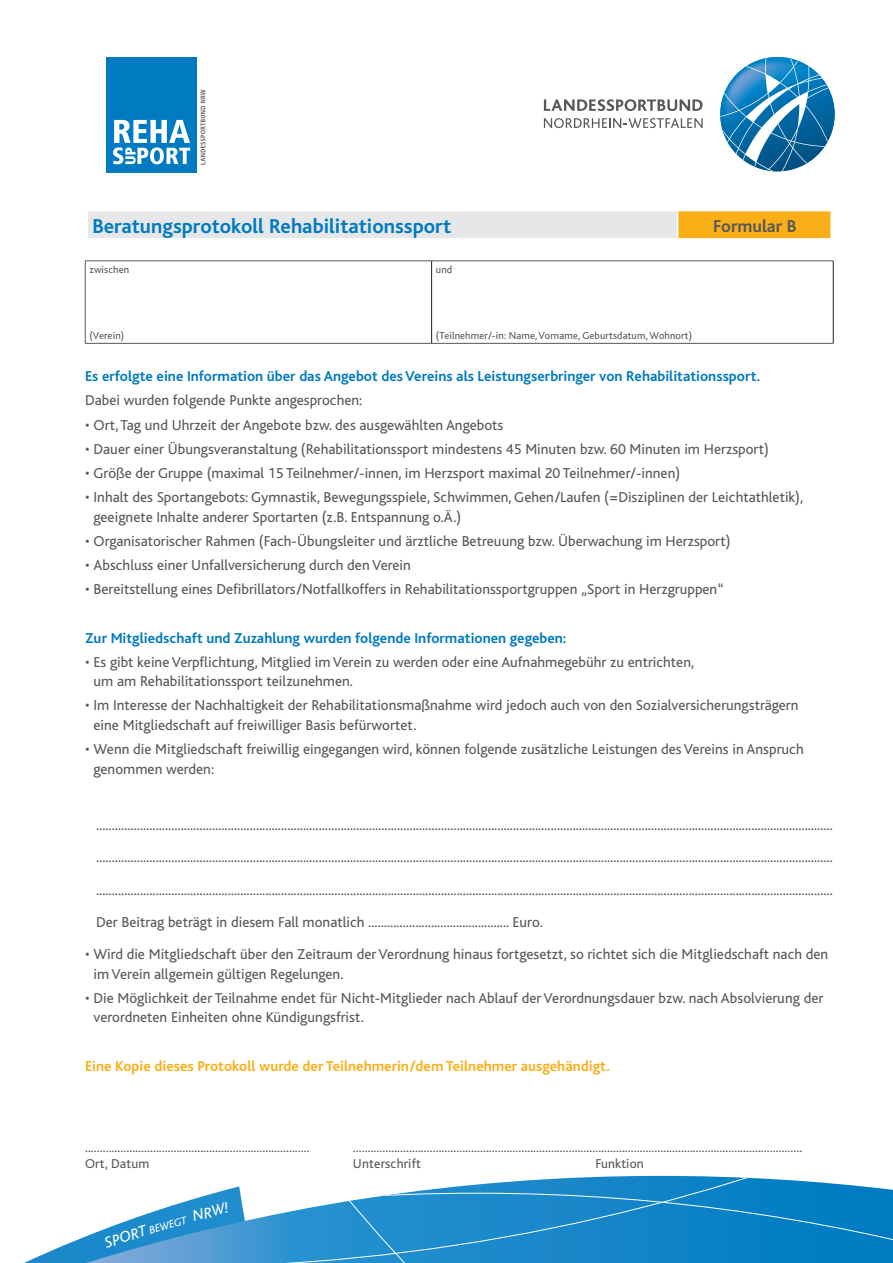
<style>
.page{position:relative;width:893px;height:1263px;background:#fff}
.page>*{position:absolute;margin:0;border:0;box-sizing:border-box;transform-origin:0 0}
.t1{font:700 21px "Bliss";color:#007ac0}
.t2{font:700 18px "Bliss";color:#57585a}
.t3{font:15px/19.5px "Bliss";color:#57585a}
.t4{font:700 15px "Bliss";color:#007ac0}
.t5{font:700 15px "Bliss";color:#faaf18}
.t6{font:13.5px "Bliss";letter-spacing:.01em;color:#57585a}
.t7{font:10.5px "Bliss";letter-spacing:.01em;color:#57585a}
</style>
<div class="page">
<div style="left:87px;top:210px;width:591px;height:30px;background:#e6e7e9"></div>
<div style="left:678px;top:210px;width:154px;height:30px;background:#faaf18"></div>
<hr style="left:85px;top:208px;width:593px;height:3px;background:#fff">
<hr style="left:85px;top:211px;width:3px;height:27px;background:#fff">
<hr style="left:678px;top:208px;width:155px;height:3px;background:#fff">
<hr style="left:830px;top:211px;width:3px;height:27px;background:#fff">
<hr style="left:85px;top:238px;width:593px;height:3px;background:#fff">
<hr style="left:678px;top:238px;width:155px;height:3px;background:#fff">
<svg style="left:677px;top:211px;width:1px;height:27px"></svg>
<hr style="left:85px;top:261px;width:347px;height:1px;background:#57585a">
<hr style="left:85px;top:261px;width:1px;height:82px;background:#57585a">
<hr style="left:432px;top:261px;width:401px;height:1px;background:#57585a">
<hr style="left:85px;top:343px;width:347px;height:1px;background:#57585a">
<hr style="left:432px;top:343px;width:401px;height:1px;background:#57585a">
<hr style="left:431px;top:261px;width:1px;height:82px;background:#231f20">
<hr style="left:833px;top:261px;width:1px;height:82px;background:#231f20">
<div style="left:106px;top:57px;width:91px;height:115px;background:#007ac0"></div>
<svg style="left:113px;top:120px;width:77px;height:44px"></svg>
<svg style="left:201px;top:90px;width:4px;height:75px"></svg>
<svg style="left:252px;top:1176px;width:641px;height:87px;background:#2990cc"></svg>
<svg style="left:296px;top:1176px;width:137px;height:87px"></svg>
<svg style="left:544px;top:99px;width:159px;height:12px"></svg>
<svg style="left:544px;top:118px;width:159px;height:10px"></svg>
<svg style="left:720px;top:57px;width:115px;height:114px"></svg>
<svg style="left:24px;top:1186px;width:228px;height:77px"></svg>
<h1 class="t1" style="left:93px;top:215px;width:360px">Beratungsprotokoll Rehabilitationssport</h1>
<p class="t2" style="left:713px;top:216px;width:85px">Formular B</p>
<p class="t7" style="left:89px;top:264px;width:41px">zwischen</p>
<p class="t7" style="left:436px;top:264px;width:18px">und</p>
<p class="t7" style="left:436px;top:330px;width:258px">(Teilnehmer/-in: Name, Vorname, Geburtsdatum, Wohnort)</p>
<p class="t4" style="left:85px;top:368px;width:677px">Es erfolgte eine Information über das Angebot des Vereins als Leistungserbringer von Rehabilitationssport.</p>
<p class="t3" style="left:85px;top:391px;width:279px">Dabei wurden folgende Punkte angesprochen:</p>
<p class="t3" style="left:85px;top:415px;width:420px">• Ort, Tag und Uhrzeit der Angebote bzw. des ausgewählten Angebots</p>
<p class="t3" style="left:85px;top:439px;width:685px">• Dauer einer Übungsveranstaltung (Rehabilitationssport mindestens 45 Minuten bzw. 60 Minuten im Herzsport)</p>
<p class="t3" style="left:85px;top:464px;width:597px">• Größe der Gruppe (maximal 15 Teilnehmer/-innen, im Herzsport maximal 20 Teilnehmer/-innen)</p>
<p class="t3" style="left:94px;top:488px;width:711px;text-indent:-9px">• Inhalt des Sportangebots: Gymnastik, Bewegungsspiele, Schwimmen, Gehen/Laufen (=Disziplinen der Leichtathletik), geeignete Inhalte anderer Sportarten (z.B. Entspannung o.Ä.)</p>
<p class="t3" style="left:85px;top:531px;width:647px">• Organisatorischer Rahmen (Fach-Übungsleiter und ärztliche Betreuung bzw. Überwachung im Herzsport)</p>
<p class="t3" style="left:85px;top:556px;width:327px">• Abschluss einer Unfallversicherung durch den Verein</p>
<p class="t3" style="left:85px;top:580px;width:640px">• Bereitstellung eines Defibrillators/Notfallkoffers in Rehabilitationssportgruppen „Sport in Herzgruppen“</p>
<p class="t4" style="left:85px;top:630px;width:483px">Zur Mitgliedschaft und Zuzahlung wurden folgende Informationen gegeben:</p>
<p class="t3" style="left:94px;top:652px;width:602px;text-indent:-9px">• Es gibt keine Verpflichtung, Mitglied im Verein zu werden oder eine Aufnahmegebühr zu entrichten, um am Rehabilitationssport teilzunehmen.</p>
<p class="t3" style="left:94px;top:696px;width:706px;text-indent:-9px">• Im Interesse der Nachhaltigkeit der Rehabilitationsmaßnahme wird jedoch auch von den Sozialversicherungsträgern eine Mitgliedschaft auf freiwilliger Basis befürwortet.</p>
<p class="t3" style="left:94px;top:740px;width:712px;text-indent:-9px">• Wenn die Mitgliedschaft freiwillig eingegangen wird, können folgende zusätzliche Leistungen des Vereins in Anspruch genommen werden:</p>
<p class="t7" style="left:89px;top:330px;width:36px">(Verein)</p>
<p class="t3" style="left:96px;top:809px;width:738px;line-height:32.2px;text-align:justify">........................................................................................................................................................................................................................................... ........................................................................................................................................................................................................................................... ...........................................................................................................................................................................................................................................<br>Der Beitrag beträgt in diesem Fall monatlich ............................................. Euro.</p>
<p class="t3" style="left:94px;top:945px;width:736px;text-indent:-9px">• Wird die Mitgliedschaft über den Zeitraum der Verordnung hinaus fortgesetzt, so richtet sich die Mitgliedschaft nach den im Verein allgemein gültigen Regelungen.</p>
<p class="t3" style="left:94px;top:988px;width:731px;text-indent:-9px">• Die Möglichkeit der Teilnahme endet für Nicht-Mitglieder nach Ablauf der Verordnungsdauer bzw. nach Absolvierung der verordneten Einheiten ohne Kündigungsfrist.</p>
<p class="t5" style="left:85px;top:1058px;width:526px">Eine Kopie dieses Protokoll wurde der Teilnehmerin/dem Teilnehmer ausgehändigt.</p>
<p class="t6" style="left:85px;top:1140px;width:226px">............................................................................</p>
<p class="t6" style="left:353px;top:1140px;width:451px">........................................................................................................................................................</p>
<p class="t6" style="left:85px;top:1157px;width:66px">Ort, Datum</p>
<p class="t6" style="left:353px;top:1157px;width:69px">Unterschrift</p>
<p class="t6" style="left:595px;top:1157px;width:50px">Funktion</p>
</div>
